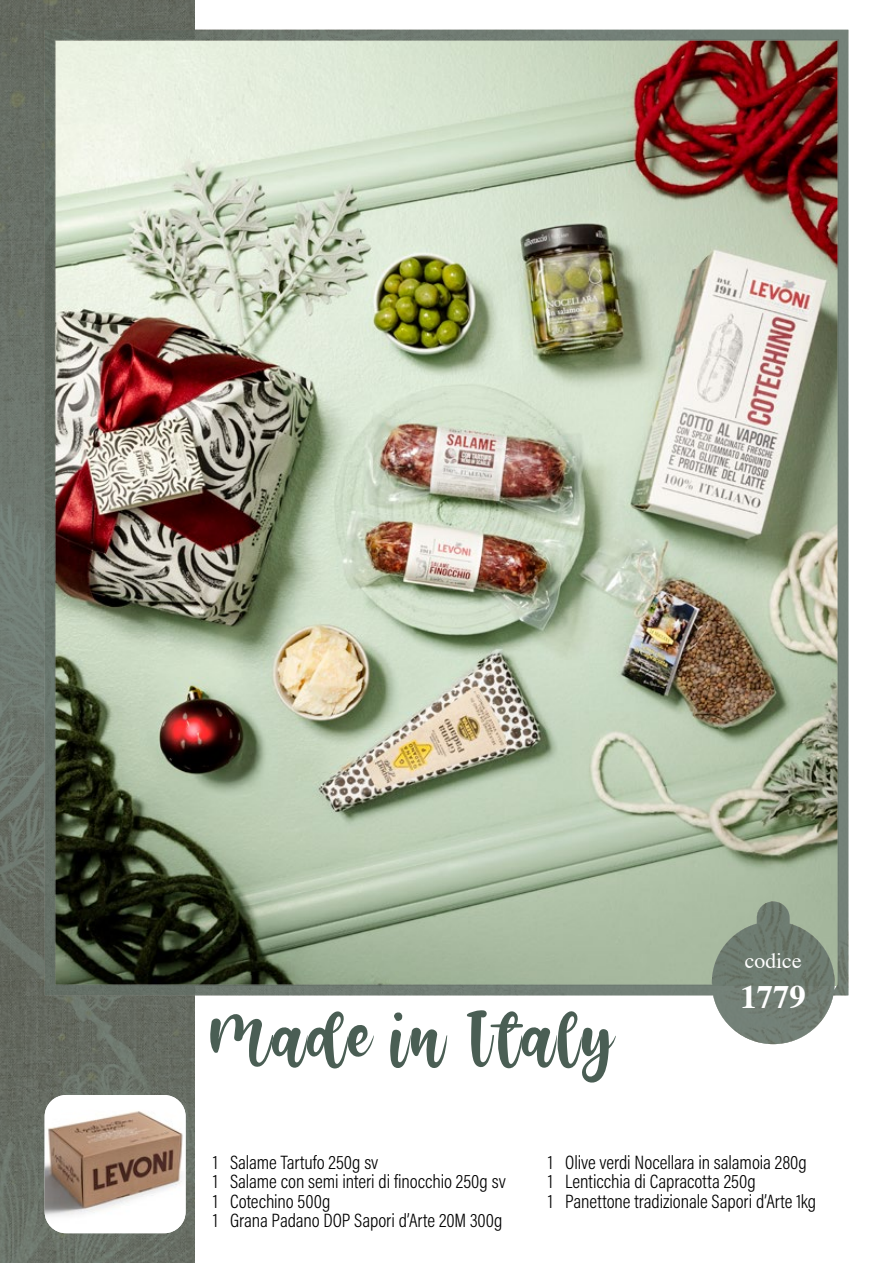
<style>
.page{position:relative;width:893px;height:1263px;background:#fff}
.page>*{position:absolute;margin:0;border:0;box-sizing:border-box;transform-origin:0 0}
.t1{font:63px "Winter Christmas";letter-spacing:.03em;color:#4a5e54}
.t2{font:700 32.7px "Times";color:#fff}
.t3{font:21.75px "Times";color:#fff}
.t4{font:19.5px/19.5px "Acumin Variable Concept";letter-spacing:-.005em;color:#000}
</style>
<div class="page">
<svg style="left:0;top:0;width:194px;height:1263px;background:#697067"></svg>
<img style="left:45px;top:1095px;width:141px;height:138px">
<img style="left:45px;top:30px;width:803px;height:1014px">
<h1 class="t1" style="left:211px;top:994px;width:404px">Made in Italy</h1>
<p class="t3" style="left:745px;top:941px;width:58px">codice</p>
<h2 class="t2" style="left:740px;top:965px;width:67px">1779</h2>
<p class="t4" style="left:213px;top:1151px;width:294px">1 Salame Tartufo 250g sv<br>1 Salame con semi interi di finocchio 250g sv<br>1 Cotechino 500g<br>1 Grana Padano DOP Sapori d’Arte 20M 300g</p>
<p class="t4" style="left:548px;top:1151px;width:270px">1 Olive verdi Nocellara in salamoia 280g<br>1 Lenticchia di Capracotta 250g<br>1 Panettone tradizionale Sapori d’Arte 1kg</p>
</div>
